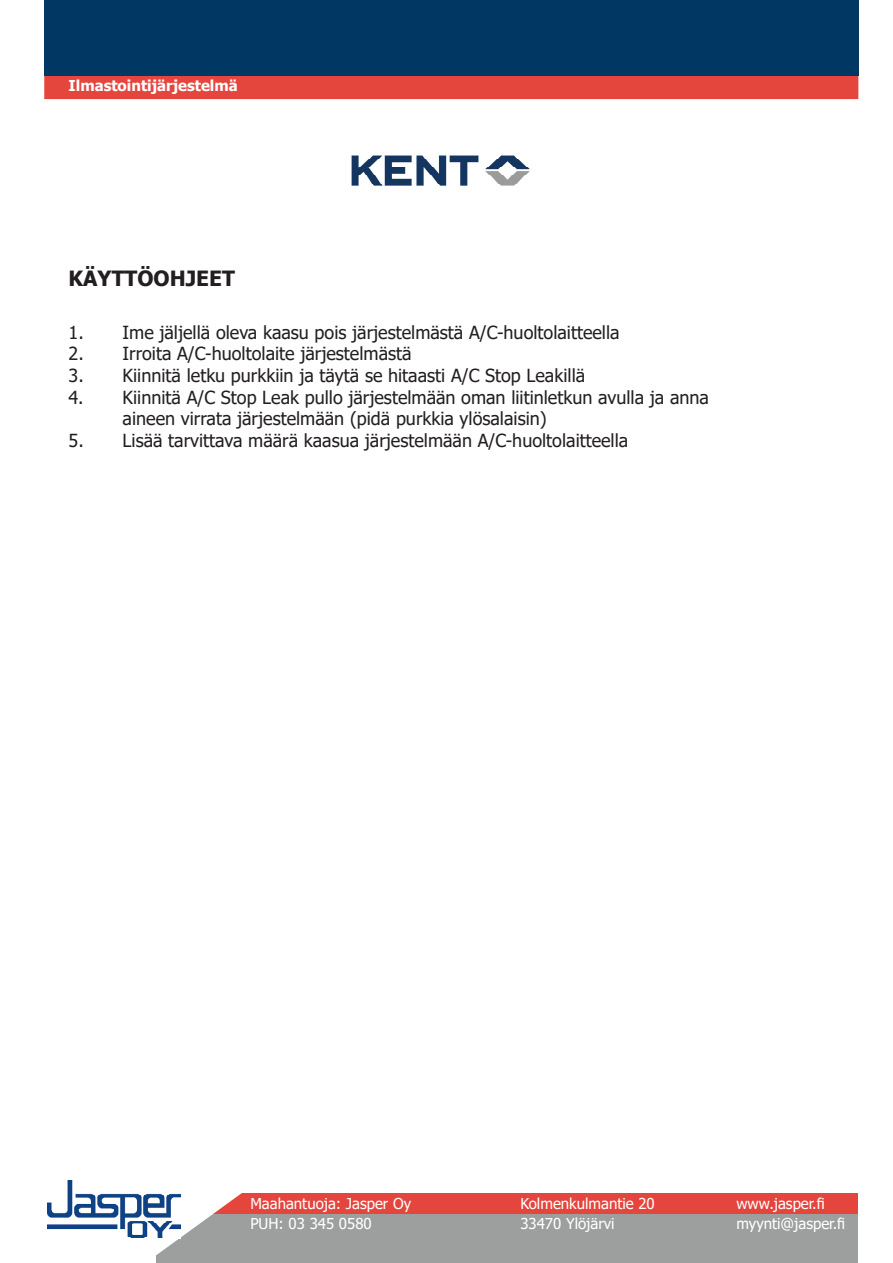
<style>
.page{position:relative;width:893px;height:1263px;background:#fff}
.page>*{position:absolute;margin:0;border:0;box-sizing:border-box;transform-origin:0 0}
.t1{font:700 21px "Tahoma";color:#231f20}
.t2{font:18px/21.6px "Tahoma";color:#231f20}
.t3{font:15px "Tahoma";color:#fff}
.t4{font:700 15px "Tahoma";color:#fff}
</style>
<div class="page">
<div style="left:156px;top:1193px;width:702px;height:22px;background:#e4463e"></div>
<div style="left:156px;top:1214px;width:702px;height:49px;background:#9d9f9e"></div>
<svg style="left:67px;top:1180px;width:175px;height:76px;fill:#fff"></svg>
<img style="left:47px;top:1181px;width:134px;height:57px">
<div style="left:44px;top:76px;width:814px;height:23px;background:#e4463e"></div>
<div style="left:44px;top:0;width:814px;height:76px;background:#003863"></div>
<img style="left:351px;top:155px;width:179px;height:31px">
<p class="t4" style="left:69px;top:75px;width:171px">Ilmastointijärjestelmä</p>
<p class="t1" style="left:69px;top:264px;width:168px">KÄYTTÖOHJEET</p>
<p class="t2" style="left:69px;top:322px;width:553px">1. Ime jäljellä oleva kaasu pois järjestelmästä A/C-huoltolaitteella</p>
<p class="t2" style="left:69px;top:344px;width:344px">2. Irroita A/C-huoltolaite järjestelmästä</p>
<p class="t2" style="left:69px;top:366px;width:518px">3. Kiinnitä letku purkkiin ja täytä se hitaasti A/C Stop Leakillä</p>
<p class="t2" style="left:123px;top:387px;width:588px;text-indent:-54px">4. Kiinnitä A/C Stop Leak pullo järjestelmään oman liitinletkun avulla ja anna aineen virrata järjestelmään (pidä purkkia ylösalaisin)</p>
<p class="t2" style="left:69px;top:430px;width:561px">5. Lisää tarvittava määrä kaasua järjestelmään A/C-huoltolaitteella</p>
<p class="t3" style="left:250px;top:1194px;width:162px">Maahantuoja: Jasper Oy</p>
<p class="t3" style="left:520px;top:1194px;width:136px">Kolmenkulmantie 20</p>
<p class="t3" style="left:736px;top:1194px;width:90px">www.jasper.fi</p>
<p class="t3" style="left:250px;top:1213px;width:123px">PUH: 03 345 0580</p>
<p class="t3" style="left:520px;top:1213px;width:96px">33470 Ylöjärvi</p>
<p class="t3" style="left:736px;top:1213px;width:110px">myynti@jasper.fi</p>
</div>
